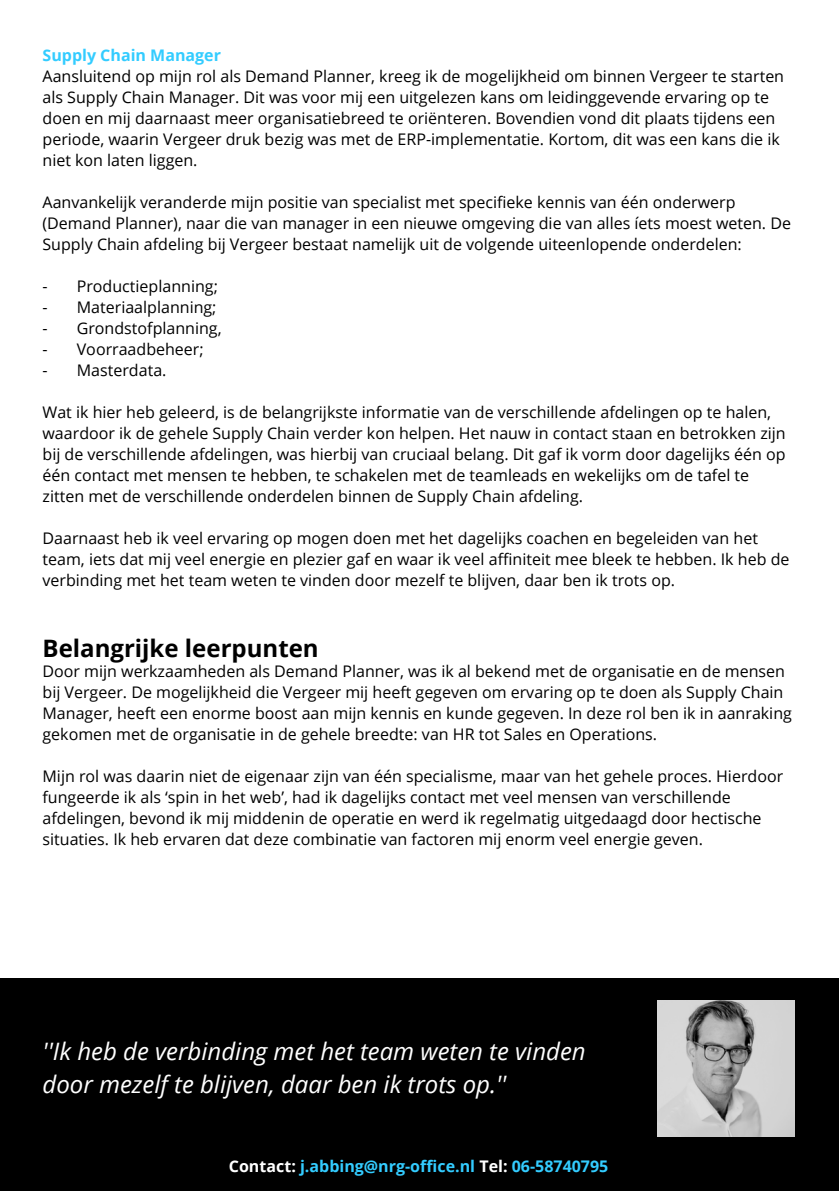
<style>
.page{position:relative;width:839px;height:1191px;background:#fff}
.page>*{position:absolute;margin:0;border:0;box-sizing:border-box;transform-origin:0 0}
.t1{font:italic 24px/33px "Open Sans";color:#fff}
.t2{font:700 24px "Open Sans";color:#000}
.t3{font:16px/21px "Open Sans";color:#000}
.t4{font:700 16px "Open Sans";color:#3cf}
.s1{color:#fff}
</style>
<div class="page">
<div style="left:0;top:979px;width:838px;height:212px;background:#000"></div>
<img style="left:657px;top:1000px;width:137px;height:137px">
<p class="t4" style="left:43px;top:43px;width:180px">Supply Chain Manager</p>
<p class="t3" style="left:43px;top:65px;width:743px">Aansluitend op mijn rol als Demand Planner, kreeg ik de mogelijkheid om binnen Vergeer te starten als Supply Chain Manager. Dit was voor mij een uitgelezen kans om leidinggevende ervaring op te doen en mij daarnaast meer organisatiebreed te oriënteren. Bovendien vond dit plaats tijdens een periode, waarin Vergeer druk bezig was met de ERP-implementatie. Kortom, dit was een kans die ik niet kon laten liggen.</p>
<p class="t3" style="left:43px;top:191px;width:750px">Aanvankelijk veranderde mijn positie van specialist met specifieke kennis van één onderwerp (Demand Planner), naar die van manager in een nieuwe omgeving die van alles íets moest weten. De<br>Supply Chain afdeling bij Vergeer bestaat namelijk uit de volgende uiteenlopende onderdelen:</p>
<p class="t3" style="left:43px;top:275px;width:177px">- Productieplanning;</p>
<p class="t3" style="left:43px;top:296px;width:175px">- Materiaalplanning;</p>
<p class="t3" style="left:43px;top:317px;width:181px">- Grondstofplanning,</p>
<p class="t3" style="left:43px;top:338px;width:163px">- Voorraadbeheer;</p>
<p class="t3" style="left:43px;top:359px;width:125px">- Masterdata.</p>
<p class="t3" style="left:43px;top:401px;width:744px">Wat ik hier heb geleerd, is de belangrijkste informatie van de verschillende afdelingen op te halen, waardoor ik de gehele Supply Chain verder kon helpen. Het nauw in contact staan en betrokken zijn bij de verschillende afdelingen, was hierbij van cruciaal belang. Dit gaf ik vorm door dagelijks één op één contact met mensen te hebben, te schakelen met de teamleads en wekelijks om de tafel te zitten met de verschillende onderdelen binnen de Supply Chain afdeling.</p>
<p class="t3" style="left:43px;top:527px;width:748px">Daarnaast heb ik veel ervaring op mogen doen met het dagelijks coachen en begeleiden van het team, iets dat mij veel energie en plezier gaf en waar ik veel affiniteit mee bleek te hebben. Ik heb de verbinding met het team weten te vinden door mezelf te blijven, daar ben ik trots op.</p>
<h1 class="t2" style="left:43px;top:631px;width:278px">Belangrijke leerpunten</h1>
<p class="t3" style="left:43px;top:661px;width:750px">Door mijn werkzaamheden als Demand Planner, was ik al bekend met de organisatie en de mensen bij Vergeer. De mogelijkheid die Vergeer mij heeft gegeven om ervaring op te doen als Supply Chain Manager, heeft een enorme boost aan mijn kennis en kunde gegeven. In deze rol ben ik in aanraking gekomen met de organisatie in de gehele breedte: van HR tot Sales en Operations.</p>
<p class="t3" style="left:43px;top:766px;width:742px">Mijn rol was daarin niet de eigenaar zijn van één specialisme, maar van het gehele proces. Hierdoor fungeerde ik als ‘spin in het web’, had ik dagelijks contact met veel mensen van verschillende afdelingen, bevond ik mij middenin de operatie en werd ik regelmatig uitgedaagd door hectische situaties. Ik heb ervaren dat deze combinatie van factoren mij enorm veel energie geven.</p>
<h1 class="t1" style="left:43px;top:1035px;width:544px">''Ik heb de verbinding met het team weten te vinden door mezelf te blijven, daar ben ik trots op.''</h1>
<p class="t4" style="left:229px;top:1155px;width:381px"><span class="s1">Contact:</span> j.abbing@nrg-office.nl <span class="s1">Tel:</span> 06-58740795</p>
</div>
